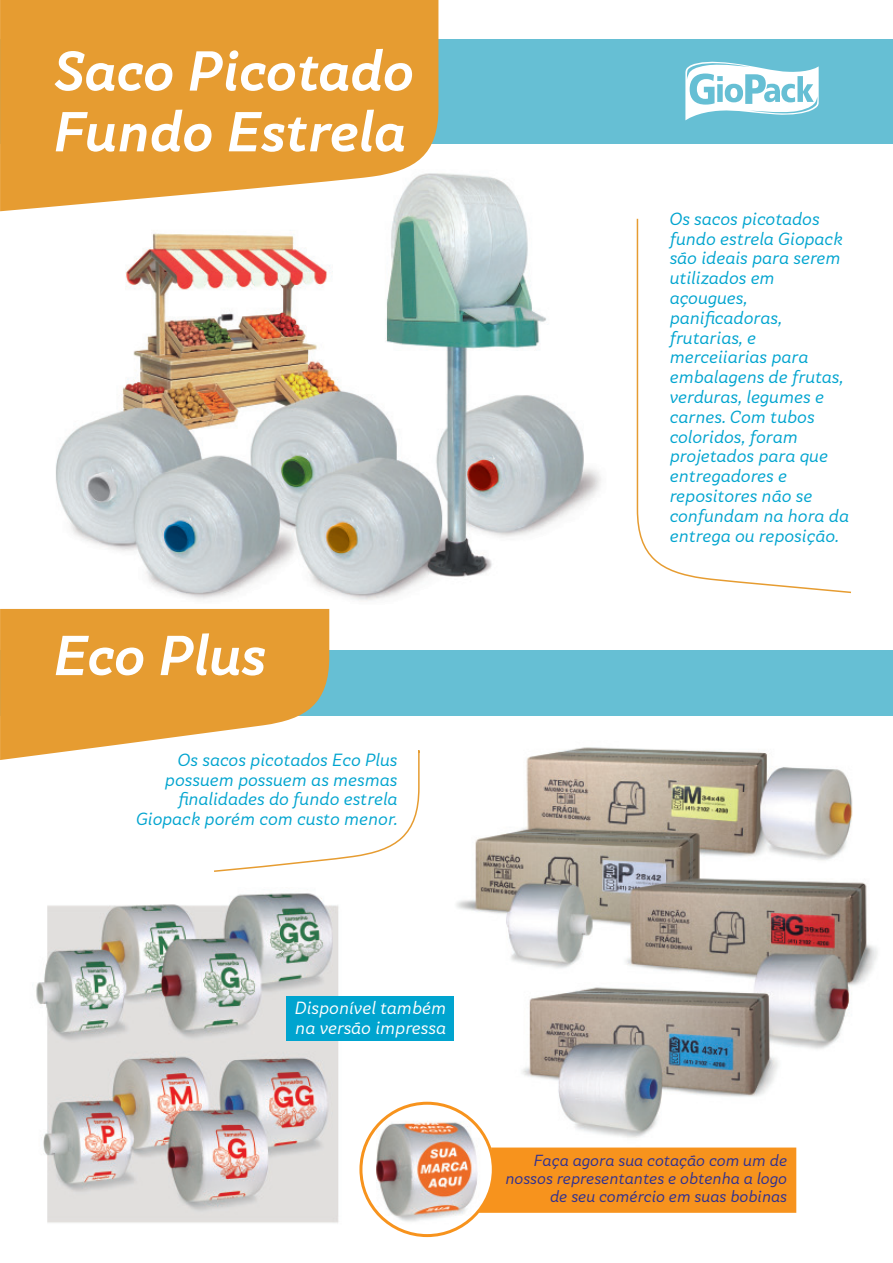
<style>
.page{position:relative;width:893px;height:1263px;background:#fff}
.page>*{position:absolute;margin:0;border:0;box-sizing:border-box;transform-origin:0 0}
.t1{font:italic 700 52.5px/60.8px "Skola Sans";color:#fff}
.t2{font:italic 16.5px/19.8px "Skola Sans";color:#00a4cf}
.t3{font:italic 16.5px/19.8px "Skola Sans";color:#fff}
.t4{font:italic 15px/18px "Skola Sans";color:#2e3092;text-align:right}
</style>
<div class="page">
<img style="left:0;top:0;width:893px;height:1238px">
<div style="left:0;top:39px;width:893px;height:104px;background:#66bfd4"></div>
<svg style="left:685px;top:61px;width:134px;height:59px"></svg>
<div style="left:0;top:650px;width:893px;height:66px;background:#66bfd4"></div>
<svg style="left:0;top:609px;width:329px;height:151px;background:#e7a84c"></svg>
<svg style="left:0;top:0;width:438px;height:211px;background:#e7a544"></svg>
<svg style="left:637px;top:219px;width:214px;height:374px"></svg>
<svg style="left:214px;top:750px;width:206px;height:122px"></svg>
<div style="left:286px;top:996px;width:168px;height:44px;background:#00a4cf"></div>
<svg style="left:359px;top:1102px;width:437px;height:135px"></svg>
<h1 class="t1" style="left:53px;top:40px;width:361px">Saco Picotado<br>Fundo Estrela</h1>
<h1 class="t1" style="left:53px;top:624px;width:213px">Eco Plus</h1>
<p class="t2" style="left:136px;top:750px;width:263px;text-align:right">Os sacos picotados Eco Plus possuem possuem as mesmas finalidades do fundo estrela<br>Giopack porém com custo menor.</p>
<p class="t2" style="left:669px;top:209px;width:181px">Os sacos picotados fundo estrela Giopack são ideais para serem utilizados em açougues, panificadoras, frutarias, e merceiiarias para embalagens de frutas, verduras, legumes e carnes. Com tubos coloridos, foram projetados para que entregadores e repositores não se confundam na hora da entrega ou reposição.</p>
<p class="t3" style="left:294px;top:998px;width:153px">Disponível também na versão impressa</p>
<p class="t4" style="left:505px;top:1151px;width:283px">Faça agora sua cotação com um de nossos representantes e obtenha a logo de seu comércio em suas bobinas</p>
</div>
